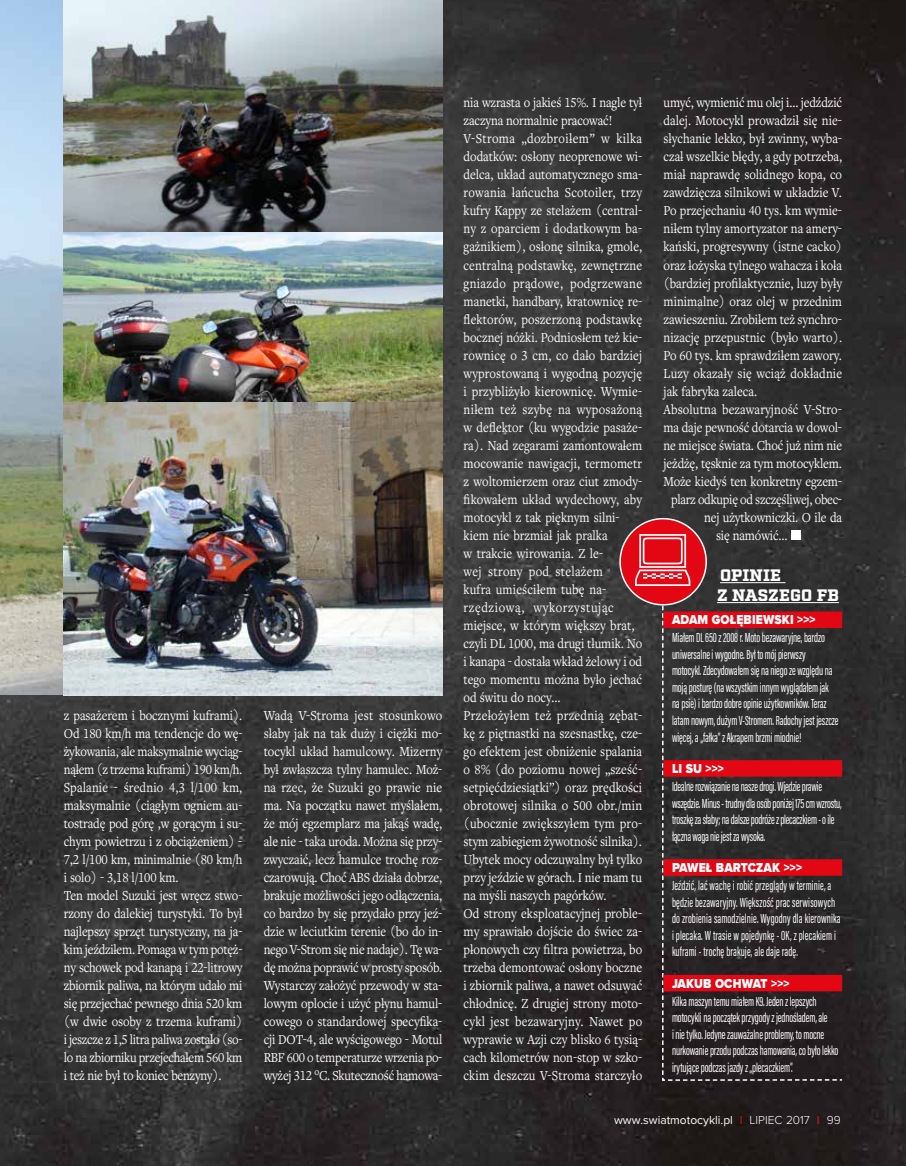
<style>
.page{position:relative;width:906px;height:1166px;background:#fff}
.page>*{position:absolute;margin:0;border:0;box-sizing:border-box;transform-origin:0 0}
.t1{font:900 16.65px/20px "Factoria";letter-spacing:.005em;color:#fff}
.t2{font:14.25px/18px "Freight Text Pro";color:#fff;scale:.88 1}
.t3{font:14.25px "Freight Text Pro";letter-spacing:-.02em;color:#fff;scale:.88 1}
.t4{font:13.5px/16.5px "Acumin Pro Extra Cond";letter-spacing:-.01em;color:#fff;scale:.88 1}
.t5{font:13.5px/16.5px "Acumin Pro Extra Cond";letter-spacing:.01em;color:#fff;scale:.88 1}
.t6{font:900 13.5px "Proxima Nova";letter-spacing:.01em;color:#fff;scale:.88 1}
.t7{font:12px "Proxima Nova";color:#fff}
.s1{color:#d51317}
.s2{font-weight:300}
.s3{font-weight:500;color:#d51317}
</style>
<div class="page">
<img style="left:0;top:0;width:906px;height:1165px">
<img style="left:0;top:0;width:62px;height:694px">
<img style="left:64px;top:0;width:378px;height:401px">
<svg style="left:661px;top:584px;width:182px;height:497px;background:#322e2f"></svg>
<div style="left:790px;top:529px;width:10px;height:10px;background:#fff"></div>
<div style="left:620px;top:518px;width:86px;height:86px;background:#e30613;border-radius:50%"></div>
<svg style="left:635px;top:534px;width:203px;height:546px;background:#362c2d"></svg>
<img style="left:64px;top:403px;width:378px;height:292px">
<div style="left:663px;top:611px;width:179px;height:17px;background:#e30613"></div>
<div style="left:663px;top:760px;width:179px;height:16px;background:#e30613"></div>
<div style="left:663px;top:859px;width:179px;height:16px;background:#e30613"></div>
<div style="left:663px;top:974px;width:179px;height:17px;background:#e30613"></div>
<p class="t2" style="left:64px;top:705px;width:205px">z pasażerem i bocznymi kuframi).<br>Od 180 km/h ma tendencje do wę&shy;żykowania, ale maksymalnie wyciąg&shy;nąłem (z trzema kuframi) 190 km/h.<br>Spalanie - średnio 4,3 l/100 km, maksymalnie (ciągłym ogniem au&shy;tostradę pod górę ,w gorącym i su&shy;chym powietrzu i z obciążeniem) - 7,2 l/100 km, minimalnie (80 km/h i solo) - 3,18 l/100 km.<br>Ten model Suzuki jest wręcz stwo&shy;rzony do dalekiej turystyki. To był najlepszy sprzęt turystyczny, na ja&shy;kim jeździłem. Pomaga w tym potęż&shy;ny schowek pod kanapą i 22-litrowy zbiornik paliwa, na którym udało mi się przejechać pewnego dnia 520 km (w dwie osoby z trzema kuframi) i jeszcze z 1,5 litra paliwa zostało (so&shy;lo na zbiorniku przejechałem 560 km i też nie był to koniec benzyny).</p>
<p class="t2" style="left:264px;top:705px;width:205px;text-align:justify">Wadą V-Stroma jest stosunkowo słaby jak na tak duży i ciężki mo&shy;tocykl układ hamulcowy. Mizerny był zwłaszcza tylny hamulec. Moż&shy;na rzec, że Suzuki go prawie nie ma. Na początku nawet myślałem, że mój egzemplarz ma jakąś wadę, ale nie - taka uroda. Można się przy&shy;zwyczaić, lecz hamulce trochę roz&shy;czarowują. Choć ABS działa dobrze, brakuje możliwości jego odłączenia, co bardzo by się przydało przy jeź&shy;dzie w leciutkim terenie (bo do in&shy;nego V-Strom się nie nadaje). Tę wa&shy;dę można poprawić w prosty sposób.<br>Wystarczy założyć przewody w sta&shy;lowym oplocie i użyć płynu hamul&shy;cowego o standardowej specyfika&shy;cji DOT-4, ale wyścigowego - Motul RBF 600 o temperaturze wrzenia po&shy;wyżej 312 <sup>o</sup>C. Skuteczność hamowa-</p>
<p class="t2" style="left:463px;top:93px;width:204px">nia wzrasta o jakieś 15%. I nagle tył zaczyna normalnie pracować!<br>V-Stroma „dozbroiłem” w kilka dodatków: osłony neoprenowe wi&shy;delca, układ automatycznego sma&shy;rowania łańcucha Scotoiler, trzy kufry Kappy ze stelażem (central&shy;ny z oparciem i dodatkowym ba&shy;gażnikiem), osłonę silnika, gmole, centralną podstawkę, zewnętrzne gniazdo prądowe, podgrzewane manetki, handbary, kratownicę re&shy;flektorów, poszerzoną podstawkę bocznej nóżki. Podniosłem też kie&shy;rownicę o 3 cm, co dało bardziej wyprostowaną i wygodną pozycję i przybliżyło kierownicę. Wymie&shy;niłem też szybę na wyposażoną w deflektor (ku wygodzie pasaże&shy;ra). Nad zegarami zamontowałem mocowanie nawigacji, termometr z woltomierzem oraz ciut zmody&shy;fikowałem układ wydechowy, aby motocykl z tak pięknym silni&shy;kiem nie brzmiał jak pralka<br>w trakcie wirowania. Z le-<br>wej strony pod stelażem<br>kufra umieściłem tubę na&shy;rzędziową, wykorzystując miejsce, w którym większy brat, czyli DL 1000, ma drugi tłumik. No i kanapa - dostała wkład żelowy i od tego momentu można było jechać od świtu do nocy...<br>Przełożyłem też przednią zębat&shy;kę z piętnastki na szesnastkę, cze&shy;go efektem jest obniżenie spalania o 8% (do poziomu nowej „sześć&shy;setpięćdziesiątki”) oraz prędkości obrotowej silnika o 500 obr./min (ubocznie zwiększyłem tym pro&shy;stym zabiegiem żywotność silnika).<br>Ubytek mocy odczuwalny był tylko przy jeździe w górach. I nie mam tu na myśli naszych pagórków.<br>Od strony eksploatacyjnej proble&shy;my sprawiało dojście do świec za&shy;płonowych czy filtra powietrza, bo trzeba demontować osłony boczne i zbiornik paliwa, a nawet odsuwać chłodnicę. Z drugiej strony moto&shy;cykl jest bezawaryjny. Nawet po wyprawie w Azji czy blisko 6 tysią&shy;cach kilometrów non-stop w szko&shy;ckim deszczu V-Stroma starczyło</p>
<p class="t2" style="left:663px;top:93px;width:204px">umyć, wymienić mu olej i... jedździć</p>
<p class="t2" style="left:663px;top:111px;width:204px">dalej. Motocykl prowadził się nie-</p>
<p class="t2" style="left:663px;top:129px;width:204px">słychanie lekko, był zwinny, wyba-</p>
<p class="t2" style="left:663px;top:147px;width:204px">czał wszelkie błędy, a gdy potrzeba,</p>
<p class="t2" style="left:663px;top:165px;width:204px">miał naprawdę solidnego kopa, co</p>
<p class="t2" style="left:663px;top:183px;width:204px">zawdzięcza silnikowi w układzie V.</p>
<p class="t2" style="left:663px;top:201px;width:204px">Po przejechaniu 40 tys. km wymie-</p>
<p class="t2" style="left:663px;top:219px;width:204px">niłem tylny amortyzator na amery-</p>
<p class="t2" style="left:663px;top:237px;width:204px">kański, progresywny (istne cacko)</p>
<p class="t2" style="left:663px;top:255px;width:204px">oraz łożyska tylnego wahacza i koła</p>
<p class="t2" style="left:663px;top:273px;width:204px">(bardziej profilaktycznie, luzy były</p>
<p class="t2" style="left:663px;top:291px;width:204px">minimalne) oraz olej w przednim</p>
<p class="t2" style="left:663px;top:309px;width:204px">zawieszeniu. Zrobiłem też synchro-</p>
<p class="t2" style="left:663px;top:327px;width:204px">nizację przepustnic (było warto).</p>
<p class="t2" style="left:663px;top:345px;width:204px">Po 60 tys. km sprawdziłem zawory.</p>
<p class="t2" style="left:663px;top:363px;width:204px">Luzy okazały się wciąż dokładnie</p>
<p class="t2" style="left:663px;top:381px;width:108px">jak fabryka zaleca.</p>
<p class="t2" style="left:663px;top:399px;width:204px">Absolutna bezawaryjność V-Stro-</p>
<p class="t2" style="left:663px;top:417px;width:204px">ma daje pewność dotarcia w dowol-</p>
<p class="t2" style="left:663px;top:435px;width:204px">ne miejsce świata. Choć już nim nie</p>
<p class="t2" style="left:663px;top:453px;width:204px">jeżdżę, tęsknie za tym motocyklem.</p>
<p class="t2" style="left:663px;top:471px;width:204px">Może kiedyś ten konkretny egzem-</p>
<p class="t3" style="left:671px;top:489px;width:196px">plarz odkupię od szczęśliwej, obec-</p>
<p class="t2" style="left:704px;top:507px;width:158px">nej użytkowniczki. O ile da</p>
<p class="t2" style="left:716px;top:525px;width:83px">się namówić...</p>
<p class="t1" style="left:717px;top:566px;width:123px">OPINIE<br>Z NASZEGO FB</p>
<p class="t6" style="left:672px;top:611px;width:165px">ADAM GOŁĘBIEWSKI &gt;&gt;&gt;</p>
<p class="t4" style="left:672px;top:629px;width:191px">Miałem DL 650 z 2008 r. Moto bezawaryjne, bardzo uniwersalne i wygodne. Był to mój pierwszy motocykl. Zdecydowałem się na niego ze względu na moją posturę (na wszystkim innym wyglądałem jak na psie) i bardzo dobre opinie użytkowników. Teraz latam nowym, dużym V-Stromem. Radochy jest jeszcze więcej, a „fałka” z Akrapem brzmi miodnie!</p>
<p class="t6" style="left:672px;top:760px;width:61px">LI SU &gt;&gt;&gt;</p>
<p class="t4" style="left:672px;top:778px;width:194px">Idealne rozwiązanie na nasze drogi. Wjedzie prawie wszędzie. Minus - trudny dla osób poniżej 175 cm wzrostu, troszkę za słaby; na dalsze podróże z plecaczkiem - o ile łączna waga nie jest za wysoka.</p>
<p class="t6" style="left:672px;top:859px;width:149px">PAWEŁ BARTCZAK &gt;&gt;&gt;</p>
<p class="t5" style="left:672px;top:877px;width:193px">Jeździć, lać wachę i robić przeglądy w terminie, a będzie bezawaryjny. Większość prac serwisowych do zrobienia samodzielnie. Wygodny dla kierownika i plecaka. W trasie w pojedynkę - OK, z plecakiem i kuframi - trochę brakuje, ale daje radę.</p>
<p class="t6" style="left:672px;top:974px;width:135px">JAKUB OCHWAT &gt;&gt;&gt;</p>
<p class="t4" style="left:672px;top:992px;width:191px">Kilka maszyn temu miałem K9. Jeden z lepszych motocykli na początek przygody z jednośladem, ale<br>i nie tylko. Jedyne zauważalne problemy, to mocne nurkowanie przodu podczas hamowania, co było lekko irytujące podczas jazdy z „plecaczkiem”.</p>
<p class="t7" style="left:614px;top:1112px;width:228px">www.swiatmotocykli.pl <span class="s1">I</span> <span class="s2">LIPIEC 2017</span> <span class="s3">I</span> <span class="s2">99</span></p>
</div>
